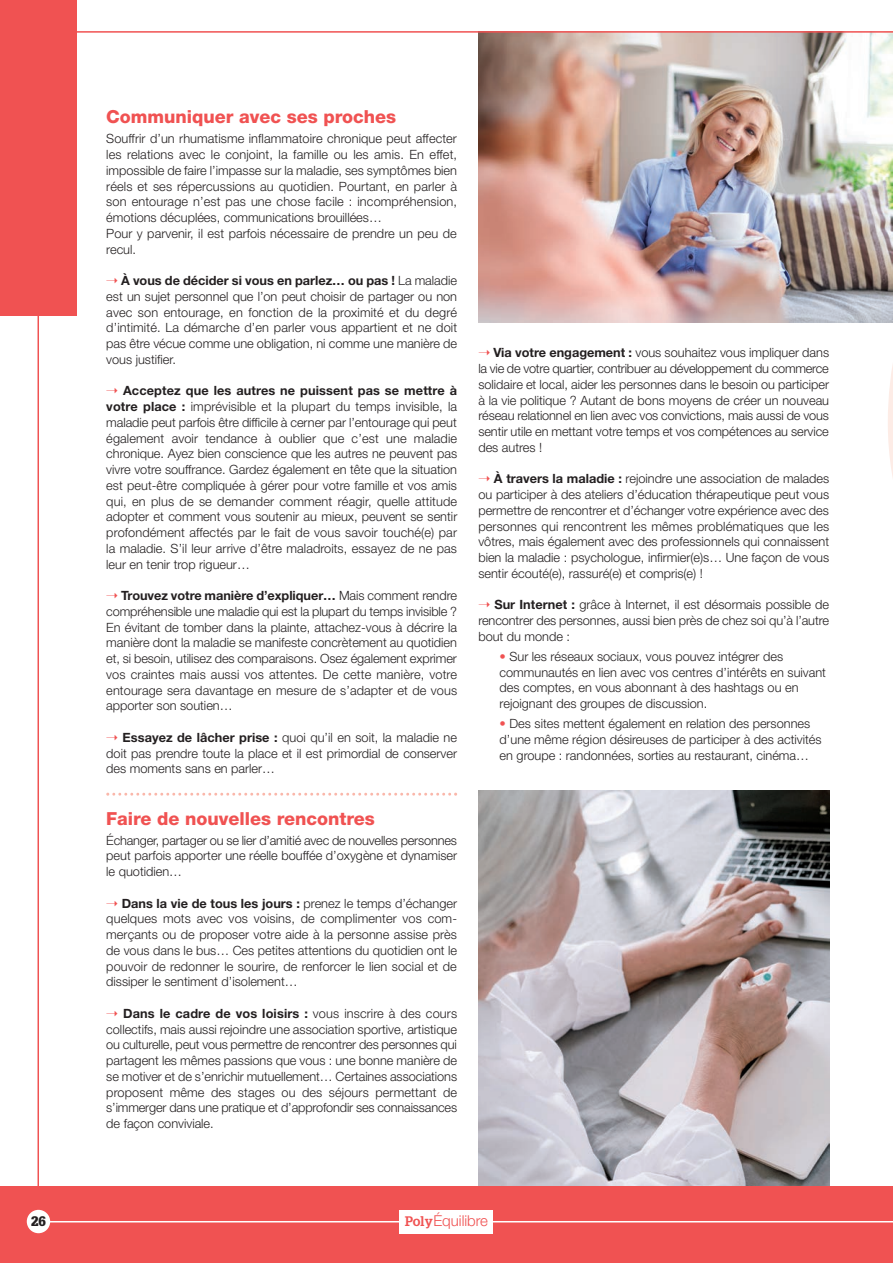
<style>
.page{position:relative;width:893px;height:1263px;background:#fff}
.page>*{position:absolute;margin:0;border:0;box-sizing:border-box;transform-origin:0 0}
.t1{font:800 18px "Helvetica Neue";color:#f05252}
.t2{font:300 15px "Helvetica Neue";color:#f05252}
.t3{font:900 13.5px "Glypha";color:#231f20}
.t4{font:300 12.75px/15.8px "Helvetica Neue";color:#231f20;text-align:justify}
.s1{color:#f05252}
.s2{font-weight:700}
.s3{font-family:"Glypha";font-weight:700;font-size:13.5px}
</style>
<div class="page">
<svg style="left:888px;top:322px;width:5px;height:156px"></svg>
<hr style="left:892px;top:827px;width:1px;height:279px;background:#fcdacf">
<img style="left:478px;top:791px;width:351px;height:395px">
<img style="left:478px;top:33px;width:415px;height:289px">
<div style="left:0;top:1186px;width:893px;height:77px;background:#f05252"></div>
<div style="left:27px;top:1210px;width:23px;height:23px;background:#fff;border-radius:50%"></div>
<div style="left:0;top:0;width:77px;height:316px;background:#f05252"></div>
<hr style="left:56px;top:31px;width:837px;height:2px;background:#f05252">
<hr style="left:38px;top:308px;width:1px;height:889px;background:#f05252">
<hr style="left:48px;top:1221px;width:845px;height:1px;background:#fff">
<div style="left:400px;top:1210px;width:93px;height:23px;background:#fff"></div>
<svg style="left:106px;top:793px;width:351px;height:3px"></svg>
<p class="t3" style="left:31px;top:1216px;width:16px">26</p>
<h1 class="t1" style="left:106px;top:111px;width:291px">Communiquer avec ses proches</h1>
<p class="t4" style="left:106px;top:132px;width:352px;text-align:left">Souffrir d’un rhumatisme inflammatoire chronique peut affecter les relations avec le conjoint, la famille ou les amis. En effet, impossible de faire l’impasse sur la maladie, ses symptômes bien réels et ses répercussions au quotidien. Pourtant, en parler à son entourage n’est pas une chose facile : incompréhension, émotions décuplées, communications brouillées…<br>Pour y parvenir, il est parfois nécessaire de prendre un peu de recul.</p>
<p class="t4" style="left:106px;top:274px;width:352px"><span class="s1">➝</span> <span class="s2">À vous de décider si vous en parlez… ou pas !</span> La maladie est un sujet personnel que l’on peut choisir de partager ou non avec son entourage, en fonction de la proximité et du degré d’intimité. La démarche d’en parler vous appartient et ne doit pas être vécue comme une obligation, ni comme une manière de vous justifier.</p>
<p class="t4" style="left:106px;top:384px;width:353px"><span class="s1">➝</span> <span class="s2">Acceptez que les autres ne puissent pas se mettre à votre place :</span> imprévisible et la plupart du temps invisible, la maladie peut parfois être difficile à cerner par l’entourage qui peut également avoir tendance à oublier que c’est une maladie chronique. Ayez bien conscience que les autres ne peuvent pas vivre votre souffrance. Gardez également en tête que la situation est peut-être compliquée à gérer pour votre famille et vos amis qui, en plus de se demander comment réagir, quelle attitude adopter et comment vous soutenir au mieux, peuvent se sentir profondément affectés par le fait de vous savoir touché(e) par la maladie. S’il leur arrive d’être maladroits, essayez de ne pas leur en tenir trop rigueur…</p>
<p class="t4" style="left:106px;top:589px;width:352px"><span class="s1">➝</span> <span class="s2">Trouvez votre manière d’expliquer…</span> Mais comment rendre compréhensible une maladie qui est la plupart du temps invisible ?<br>En évitant de tomber dans la plainte, attachez-vous à décrire la manière dont la maladie se manifeste concrètement au quotidien et, si besoin, utilisez des comparaisons. Osez également exprimer vos craintes mais aussi vos attentes. De cette manière, votre entourage sera davantage en mesure de s’adapter et de vous apporter son soutien…</p>
<p class="t4" style="left:106px;top:731px;width:352px"><span class="s1">➝</span> <span class="s2">Essayez de lâcher prise :</span> quoi qu’il en soit, la maladie ne doit pas prendre toute la place et il est primordial de conserver des moments sans en parler…</p>
<h1 class="t1" style="left:106px;top:812px;width:270px">Faire de nouvelles rencontres</h1>
<p class="t4" style="left:106px;top:833px;width:352px">Échanger, partager ou se lier d’amitié avec de nouvelles personnes peut parfois apporter une réelle bouffée d’oxygène et dynamiser le quotidien…</p>
<p class="t4" style="left:106px;top:896px;width:352px"><span class="s1">➝</span> <span class="s2">Dans la vie de tous les jours :</span> prenez le temps d’échanger quelques mots avec vos voisins, de complimenter vos com&shy;merçants ou de proposer votre aide à la personne assise près de vous dans le bus… Ces petites attentions du quotidien ont le pouvoir de redonner le sourire, de renforcer le lien social et de dissiper le sentiment d’isolement…</p>
<p class="t4" style="left:106px;top:1006px;width:352px"><span class="s1">➝</span> <span class="s2">Dans le cadre de vos loisirs :</span> vous inscrire à des cours collectifs, mais aussi rejoindre une association sportive, artistique ou culturelle, peut vous permettre de rencontrer des personnes qui partagent les mêmes passions que vous : une bonne manière de se motiver et de s’enrichir mutuellement… Certaines associations proposent même des stages ou des séjours permettant de s’immerger dans une pratique et d’approfondir ses connaissances de façon conviviale.</p>
<p class="t4" style="left:478px;top:346px;width:352px"><span class="s1">➝</span> <span class="s2">Via votre engagement :</span> vous souhaitez vous impliquer dans la vie de votre quartier, contribuer au développement du commerce solidaire et local, aider les personnes dans le besoin ou participer à la vie politique ? Autant de bons moyens de créer un nouveau réseau relationnel en lien avec vos convictions, mais aussi de vous sentir utile en mettant votre temps et vos compétences au service des autres !</p>
<p class="t4" style="left:478px;top:472px;width:352px"><span class="s1">➝</span> <span class="s2">À travers la maladie :</span> rejoindre une association de malades ou participer à des ateliers d’éducation thérapeutique peut vous permettre de rencontrer et d’échanger votre expérience avec des personnes qui rencontrent les mêmes problématiques que les vôtres, mais également avec des professionnels qui connaissent bien la maladie : psychologue, infirmier(e)s… Une façon de vous sentir écouté(e), rassuré(e) et compris(e) !</p>
<p class="t4" style="left:478px;top:598px;width:352px"><span class="s1">➝</span> <span class="s2">Sur Internet :</span> grâce à Internet, il est désormais possible de rencontrer des personnes, aussi bien près de chez soi qu’à l’autre bout du monde :</p>
<p class="t4" style="left:500px;top:650px;width:328px;text-align:left"><span class="s1">•</span> Sur les réseaux sociaux, vous pouvez intégrer des communautés en lien avec vos centres d’intérêts en suivant des comptes, en vous abonnant à des hashtags ou en rejoignant des groupes de discussion.</p>
<p class="t4" style="left:500px;top:717px;width:323px;text-align:left"><span class="s1">•</span> Des sites mettent également en relation des personnes d’une même région désireuses de participer à des activités en groupe : randonnées, sorties au restaurant, cinéma…</p>
<p class="t2" style="left:405px;top:1215px;width:85px"><span class="s3">Poly</span>Équilibre</p>
</div>
